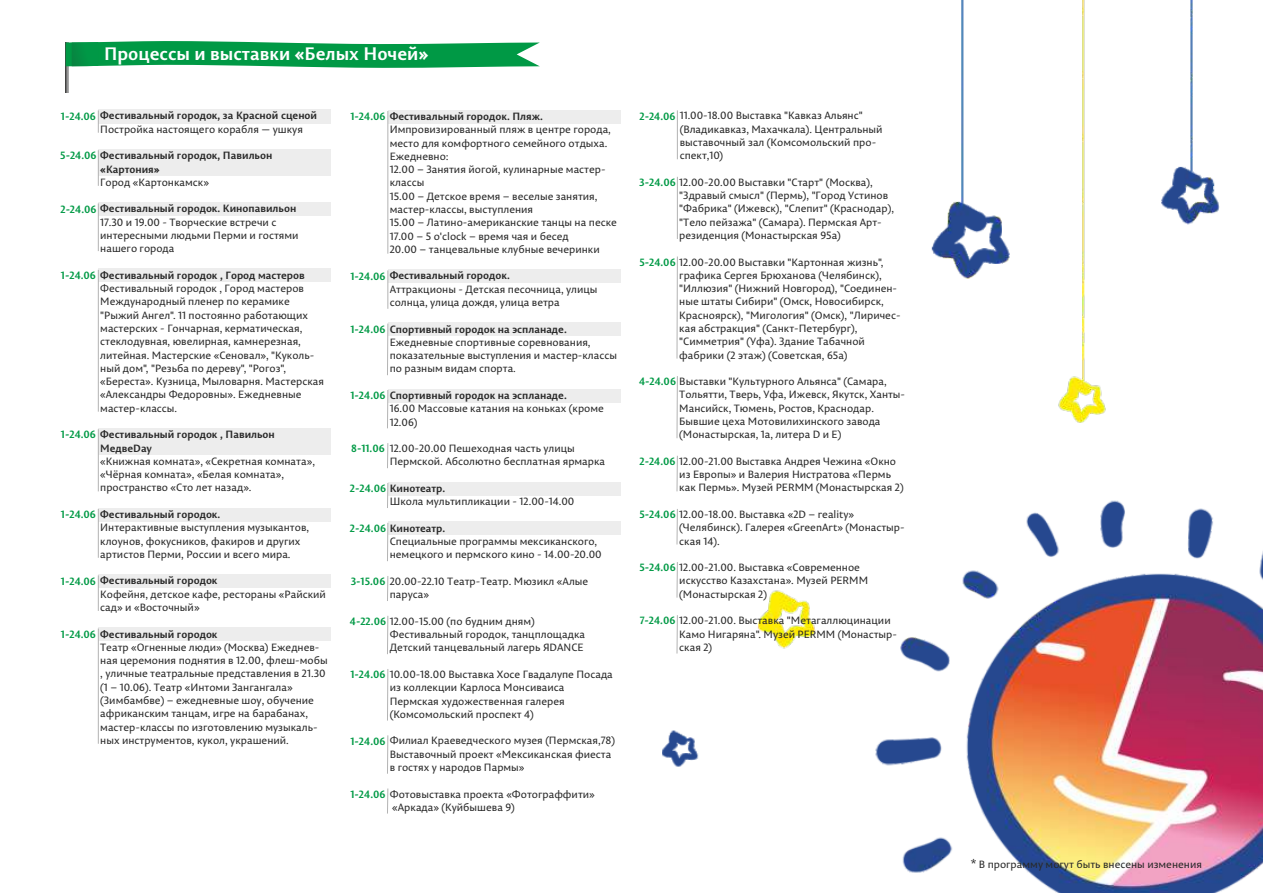
<style>
.page{position:relative;width:1263px;height:893px;background:#fff}
.page>*{position:absolute;margin:0;border:0;box-sizing:border-box;transform-origin:0 0}
.t1{font:700 18px "Permian Sans Typeface";color:#fff}
.t2{font:10.5px/13.4px "Permian Sans Typeface";color:#292929}
.t3{font:700 10.5px/13.4px "Permian Sans Typeface";color:#292929}
.s1{color:#009945}
.s2{font-weight:400}
.s3{font-weight:700;color:#009945}
.s4{font-weight:700}
</style>
<div class="page">
<img style="left:663px;top:0;width:600px;height:893px">
<div style="left:98px;top:109px;width:233px;height:15px;background:#ededed"></div>
<svg style="left:98px;top:110px;width:1px;height:23px"></svg>
<svg style="left:66px;top:68px;width:3px;height:25px"></svg>
<svg style="left:66px;top:41px;width:474px;height:27px;background:#23a65e"></svg>
<div style="left:98px;top:149px;width:233px;height:27px;background:#ededed"></div>
<hr style="left:98px;top:150px;width:1px;height:36px;background:#b3b3b3">
<div style="left:98px;top:202px;width:233px;height:14px;background:#ededed"></div>
<hr style="left:98px;top:203px;width:1px;height:48px;background:#b3b3b3">
<div style="left:98px;top:269px;width:233px;height:13px;background:#ededed"></div>
<hr style="left:98px;top:270px;width:1px;height:142px;background:#b3b3b3">
<div style="left:98px;top:574px;width:233px;height:14px;background:#ededed"></div>
<hr style="left:98px;top:575px;width:1px;height:36px;background:#b3b3b3">
<div style="left:98px;top:508px;width:233px;height:13px;background:#ededed"></div>
<hr style="left:98px;top:509px;width:1px;height:49px;background:#b3b3b3">
<div style="left:98px;top:428px;width:233px;height:27px;background:#ededed"></div>
<hr style="left:98px;top:429px;width:1px;height:62px;background:#b3b3b3">
<div style="left:98px;top:627px;width:233px;height:14px;background:#ededed"></div>
<hr style="left:98px;top:628px;width:1px;height:116px;background:#b3b3b3">
<div style="left:388px;top:110px;width:232px;height:13px;background:#ededed"></div>
<hr style="left:387px;top:111px;width:1px;height:143px;background:#b3b3b3">
<div style="left:388px;top:269px;width:232px;height:14px;background:#ededed"></div>
<hr style="left:387px;top:270px;width:1px;height:39px;background:#b3b3b3">
<div style="left:388px;top:322px;width:232px;height:14px;background:#ededed"></div>
<hr style="left:387px;top:324px;width:1px;height:51px;background:#b3b3b3">
<div style="left:388px;top:389px;width:232px;height:13px;background:#ededed"></div>
<hr style="left:387px;top:390px;width:1px;height:38px;background:#b3b3b3">
<svg style="left:387px;top:443px;width:1px;height:25px"></svg>
<div style="left:388px;top:482px;width:232px;height:13px;background:#ededed"></div>
<svg style="left:387px;top:483px;width:1px;height:25px"></svg>
<div style="left:388px;top:522px;width:232px;height:13px;background:#ededed"></div>
<hr style="left:387px;top:523px;width:1px;height:38px;background:#b3b3b3">
<svg style="left:387px;top:576px;width:1px;height:25px"></svg>
<hr style="left:387px;top:616px;width:1px;height:38px;background:#b3b3b3">
<hr style="left:387px;top:669px;width:1px;height:52px;background:#b3b3b3">
<hr style="left:387px;top:735px;width:1px;height:39px;background:#b3b3b3">
<svg style="left:387px;top:788px;width:1px;height:25px"></svg>
<hr style="left:677px;top:110px;width:1px;height:49px;background:#b3b3b3">
<hr style="left:677px;top:177px;width:1px;height:62px;background:#b3b3b3">
<hr style="left:676px;top:256px;width:2px;height:103px;background:#b3b3b3">
<hr style="left:676px;top:376px;width:2px;height:62px;background:#b3b3b3">
<hr style="left:676px;top:456px;width:2px;height:35px;background:#b3b3b3">
<hr style="left:676px;top:562px;width:2px;height:36px;background:#b3b3b3">
<hr style="left:676px;top:615px;width:2px;height:38px;background:#b3b3b3">
<hr style="left:676px;top:509px;width:2px;height:35px;background:#b3b3b3">
<h1 class="t1" style="left:104px;top:46px;width:326px">Процессы и выставки «Белых Ночей»</h1>
<p class="t3" style="left:100px;top:110px;width:218px;text-indent:-39px"><span class="s1">1-24.06</span> Фестивальный городок, за Красной сценой<br><span class="s2">Постройка настоящего корабля — ушкуя</span></p>
<p class="t3" style="left:100px;top:150px;width:174px;text-indent:-40px"><span class="s1">5-24.06</span> Фестивальный городок, Павильон «Картония»</p>
<p class="t2" style="left:100px;top:177px;width:110px">Город «Картонкамск»</p>
<p class="t2" style="left:100px;top:203px;width:200px;text-indent:-40px"><span class="s3">2-24.06</span> <span class="s4">Фестивальный городок. Кинопавильон<br></span>17.30 и 19.00 - Творческие встречи с интересными людьми Перми и гостями нашего города</p>
<p class="t2" style="left:100px;top:270px;width:225px;text-indent:-39px"><span class="s3">1-24.06</span> <span class="s4">Фестивальный городок , Город мастеров </span>Фестивальный городок , Город мастеров Международный пленер по керамике "Рыжий Ангел". 11 постоянно работающих мастерских - Гончарная, керматическая, стеклодувная, ювелирная, камнерезная, литейная. Мастерские «Сеновал», "Куколь&shy;ный дом", "Резьба по дереву", "Рогоз", «Береста». Кузница, Мыловарня. Мастерская «Александры Федоровны». Ежедневные мастер-классы.</p>
<p class="t3" style="left:100px;top:429px;width:176px;text-indent:-39px"><span class="s1">1-24.06</span> Фестивальный городок , Павильон<br>МедвеDay</p>
<p class="t2" style="left:100px;top:455px;width:216px">«Книжная комната», «Секретная комната», «Чёрная комната», «Белая комната», пространство «Сто лет назад».</p>
<p class="t2" style="left:100px;top:509px;width:210px;text-indent:-39px"><span class="s3">1-24.06</span> <span class="s4">Фестивальный городок.<br></span>Интерактивные выступления музыкантов, клоунов, фокусников, факиров и других артистов Перми, России и всего мира.</p>
<p class="t2" style="left:100px;top:575px;width:227px;text-indent:-39px"><span class="s3">1-24.06</span> <span class="s4">Фестивальный городок<br></span>Кофейня, детское кафе, рестораны «Райский сад» и «Восточный»</p>
<p class="t2" style="left:100px;top:628px;width:229px;text-indent:-39px"><span class="s3">1-24.06</span> <span class="s4">Фестивальный городок<br></span>Театр «Огненные люди» (Москва) Ежеднев&shy;ная церемония поднятия в 12.00, флеш-мобы , уличные театральные представления в 21.30 (1 – 10.06). Театр «Интоми Зангангала» (Зимбамбве) – ежедневные шоу, обучение африканским танцам, игре на барабанах, мастер-классы по изготовлению музыкаль&shy;ных инструментов, кукол, украшений.</p>
<p class="t2" style="left:390px;top:111px;width:229px;text-indent:-39px"><span class="s3">1-24.06</span> <span class="s4">Фестивальный городок. Пляж.<br></span>Импровизированный пляж в центре города, место для комфортного семейного отдыха.<br>Ежедневно:<br>12.00 – Занятия йогой, кулинарные мастер&shy;классы<br>15.00 – Детское время – веселые занятия, мастер-классы, выступления<br>15.00 – Латино-американские танцы на песке 17.00 – 5 o'clock – время чая и бесед<br>20.00 – танцевальные клубные вечеринки</p>
<p class="t2" style="left:390px;top:270px;width:209px;text-indent:-39px"><span class="s3">1-24.06</span> <span class="s4">Фестивальный городок.<br></span>Аттракционы - Детская песочница, улицы солнца, улица дождя, улица ветра</p>
<p class="t2" style="left:390px;top:323px;width:229px;text-indent:-39px"><span class="s3">1-24.06</span> <span class="s4">Спортивный городок на эспланаде.<br></span>Ежедневные спортивные соревнования, показательные выступления и мастер-классы по разным видам спорта.</p>
<p class="t2" style="left:390px;top:390px;width:216px;text-indent:-39px"><span class="s3">1-24.06</span> <span class="s4">Спортивный городок на эспланаде.<br></span>16.00 Массовые катания на коньках (кроме<br>12.06)</p>
<p class="t2" style="left:390px;top:443px;width:217px;text-indent:-39px"><span class="s3">8-11.06</span> 12.00-20.00 Пешеходная часть улицы<br>Пермской. Абсолютно бесплатная ярмарка</p>
<p class="t2" style="left:390px;top:483px;width:186px;text-indent:-40px"><span class="s3">2-24.06</span> <span class="s4">Кинотеатр.<br></span>Школа мультипликации - 12.00-14.00</p>
<p class="t2" style="left:390px;top:523px;width:213px;text-indent:-40px"><span class="s3">2-24.06</span> <span class="s4">Кинотеатр.<br></span>Специальные программы мексиканского, немецкого и пермского кино - 14.00-20.00</p>
<p class="t2" style="left:390px;top:576px;width:200px;text-indent:-39px"><span class="s3">3-15.06</span> 20.00-22.10 Театр-Театр. Мюзикл «Алые паруса»</p>
<p class="t2" style="left:390px;top:615px;width:197px;text-indent:-40px"><span class="s3">4-22.06</span> 12.00-15.00 (по будним дням)<br>Фестивальный городок, танцплощадка<br>Детский танцевальный лагерь ЯDANCE</p>
<p class="t2" style="left:390px;top:669px;width:225px;text-indent:-39px"><span class="s3">1-24.06</span> 10.00-18.00 Выставка Хосе Гвадалупе Посада из коллекции Карлоса Монсиваиса Пермская художественная галерея (Комсомольский проспект 4)</p>
<p class="t2" style="left:390px;top:735px;width:227px;text-indent:-39px"><span class="s3">1-24.06</span> Филиал Краеведческого музея (Пермская,78)<br>Выставочный проект «Мексиканская фиеста в гостях у народов Пармы»</p>
<p class="t2" style="left:392px;top:788px;width:204px;text-indent:-42px"><span class="s3">1-24.06</span> Фотовыставка проекта «Фотограффити» «Аркада» (Куйбышева 9)</p>
<p class="t2" style="left:680px;top:110px;width:204px;text-indent:-40px"><span class="s3">2-24.06</span> 11.00-18.00 Выставка "Кавказ Альянс" (Владикавказ, Махачкала). Центральный выставочный зал (Комсомольский про&shy;спект,10)</p>
<p class="t2" style="left:679px;top:177px;width:216px;text-indent:-40px"><span class="s3">3-24.06</span> 12.00-20.00 Выставки "Старт" (Москва), "Здравый смысл" (Пермь), "Город Устинов "Фабрика" (Ижевск), "Слепит" (Краснодар), "Тело пейзажа" (Самара). Пермская Арт&shy;резиденция (Монастырская 95а)</p>
<p class="t2" style="left:679px;top:256px;width:223px;text-indent:-40px"><span class="s3">5-24.06</span> 12.00-20.00 Выставки "Картонная жизнь", графика Сергея Брюханова (Челябинск), "Иллюзия" (Нижний Новгород), "Соединен&shy;ные штаты Сибири" (Омск, Новосибирск, Красноярск), "Мигология" (Омск), "Лиричес&shy;кая абстракция" (Санкт-Петербург), "Симметрия" (Уфа). Здание Табачной фабрики (2 этаж) (Советская, 65а)</p>
<p class="t2" style="left:679px;top:376px;width:227px;text-indent:-40px"><span class="s3">4-24.06</span> Выставки "Культурного Альянса" (Самара, Тольятти, Тверь, Уфа, Ижевск, Якутск, Ханты-Мансийск, Тюмень, Ростов, Краснодар.<br>Бывшие цеха Мотовилихинского завода (Монастырская, 1а, литера D и Е)</p>
<p class="t2" style="left:679px;top:455px;width:226px;text-indent:-40px"><span class="s3">2-24.06</span> 12.00-21.00 Выставка Андрея Чежина «Окно из Европы» и Валерия Нистратова «Пермь как Пермь». Музей PERMM (Монастырская 2)</p>
<p class="t2" style="left:679px;top:509px;width:227px;text-indent:-40px"><span class="s3">5-24.06</span> 12.00-18.00. Выставка «2D – reality» (Челябинск). Галерея «GreenArt» (Монастыр&shy;ская 14).</p>
<p class="t2" style="left:679px;top:562px;width:190px;text-indent:-40px"><span class="s3">5-24.06</span> 12.00-21.00. Выставка «Современное искусство Казахстана». Музей PERMM (Монастырская 2)</p>
<p class="t2" style="left:679px;top:615px;width:219px;text-indent:-40px"><span class="s3">7-24.06</span> 12.00-21.00. Выставка "Метагаллюцинации<br>Камо Нигаряна". Музей PERMM (Монастыр&shy;ская 2)</p>
<p class="t2" style="left:971px;top:859px;width:233px">* В программу могут быть внесены изменения</p>
</div>
